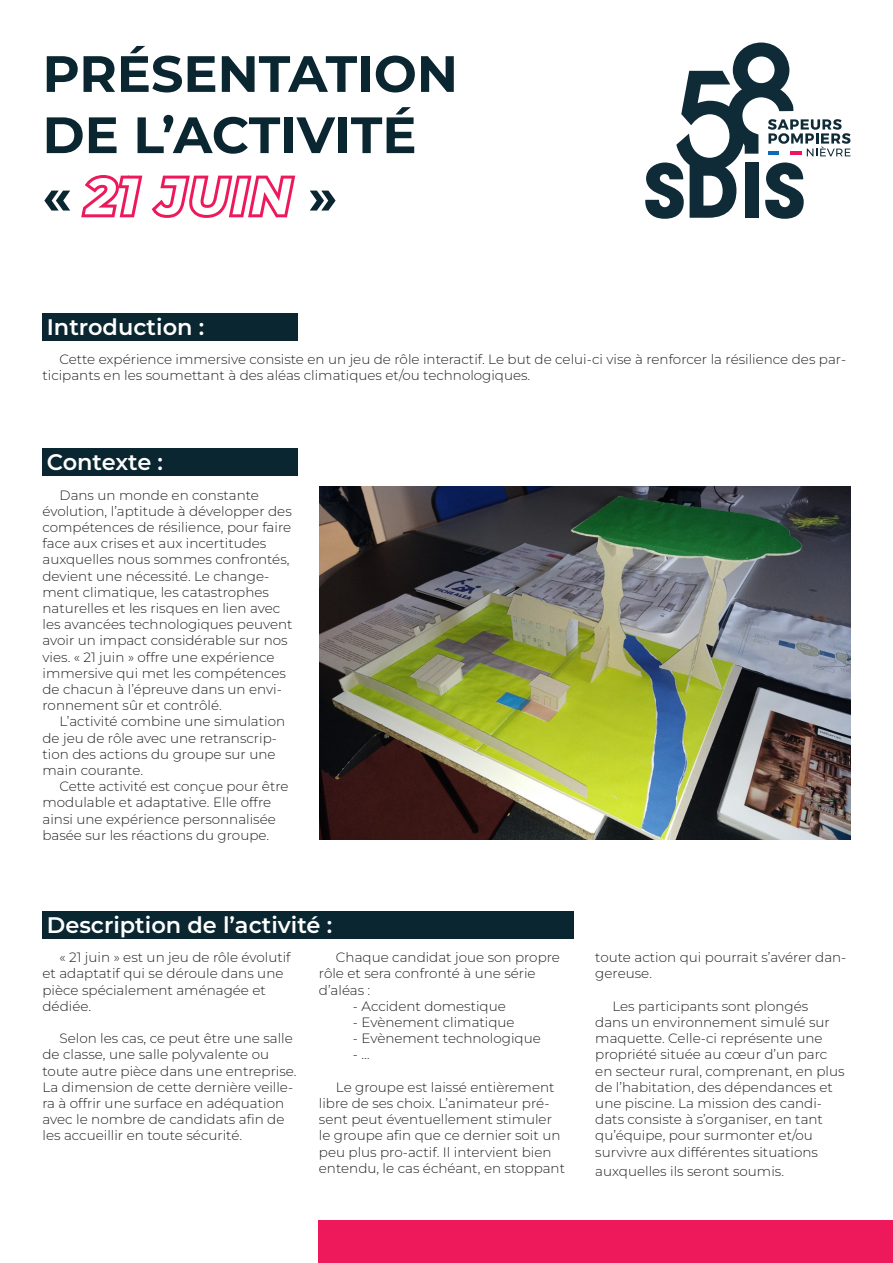
<style>
.page{position:relative;width:893px;height:1263px;background:#fff}
.page>*{position:absolute;margin:0;border:0;box-sizing:border-box;transform-origin:0 0}
.t1{font:700 51px/61.2px "Montserrat";color:#0a2630}
.t2{font:600 22.5px "Montserrat";color:#fff}
.t3{font:300 13.5px/16.2px "Montserrat";color:#231f20}
.s1{font-style:italic;color:#ee195b}
</style>
<div class="page">
<div style="left:43px;top:313px;width:255px;height:28px;background:#0a2630"></div>
<div style="left:43px;top:448px;width:255px;height:28px;background:#0a2630"></div>
<div style="left:43px;top:911px;width:531px;height:27px;background:#0a2630"></div>
<img style="left:319px;top:486px;width:531px;height:354px">
<div style="left:319px;top:1220px;width:574px;height:43px;background:#ee195b"></div>
<svg style="left:645px;top:43px;width:205px;height:176px"></svg>
<p class="t1" style="left:43px;top:41px;width:417px">PRÉSENTATION<br>DE L’ACTIVITÉ « <span class="s1">21 JUIN</span> »</p>
<p class="t2" style="left:47px;top:311px;width:159px">Introduction :</p>
<p class="t3" style="left:43px;top:350px;width:805px;text-indent:17px">Cette expérience immersive consiste en un jeu de rôle interactif. Le but de celui-ci vise à renforcer la résilience des par&shy;ticipants en les soumettant à des aléas climatiques et/ou technologiques.</p>
<p class="t2" style="left:47px;top:446px;width:118px">Contexte :</p>
<p class="t3" style="left:43px;top:486px;width:252px;text-indent:17px">Dans un monde en constante évolution, l’aptitude à développer des compétences de résilience, pour faire face aux crises et aux incertitudes auxquelles nous sommes confrontés, devient une nécessité. Le change&shy;ment climatique, les catastrophes naturelles et les risques en lien avec les avancées technologiques peuvent avoir un impact considérable sur nos vies. « 21 juin » offre une expérience immersive qui met les compétences de chacun à l’épreuve dans un envi&shy;ronnement sûr et contrôlé.</p>
<p class="t3" style="left:43px;top:713px;width:244px;text-indent:17px">L’activité combine une simulation de jeu de rôle avec une retranscrip&shy;tion des actions du groupe sur une main courante.</p>
<p class="t3" style="left:43px;top:778px;width:248px;text-indent:17px">Cette activité est conçue pour être modulable et adaptative. Elle offre ainsi une expérience personnalisée basée sur les réactions du groupe.</p>
<p class="t2" style="left:47px;top:909px;width:287px">Description de l’activité :</p>
<p class="t3" style="left:43px;top:949px;width:250px;text-indent:17px">« 21 juin » est un jeu de rôle évolutif et adaptatif qui se déroule dans une pièce spécialement aménagée et dédiée.</p>
<p class="t3" style="left:43px;top:1030px;width:256px;text-indent:17px">Selon les cas, ce peut être une salle de classe, une salle polyvalente ou toute autre pièce dans une entreprise.<br>La dimension de cette dernière veille&shy;ra à offrir une surface en adéquation avec le nombre de candidats afin de les accueillir en toute sécurité.</p>
<p class="t3" style="left:319px;top:949px;width:243px;text-indent:17px">Chaque candidat joue son propre rôle et sera confronté à une série d’aléas :</p>
<p class="t3" style="left:353px;top:997px;width:154px">- Accident domestique</p>
<p class="t3" style="left:353px;top:1014px;width:163px">- Evènement climatique</p>
<p class="t3" style="left:353px;top:1030px;width:189px">- Evènement technologique</p>
<p class="t3" style="left:353px;top:1046px;width:18px">- …</p>
<p class="t3" style="left:319px;top:1078px;width:248px;text-indent:17px">Le groupe est laissé entièrement libre de ses choix. L’animateur pré&shy;sent peut éventuellement stimuler le groupe afin que ce dernier soit un peu plus pro-actif. Il intervient bien entendu, le cas échéant, en stoppant</p>
<p class="t3" style="left:595px;top:949px;width:253px">toute action qui pourrait s’avérer dan&shy;gereuse.</p>
<p class="t3" style="left:595px;top:997px;width:251px;text-indent:17px">Les participants sont plongés<br>dans un environnement simulé sur maquette. Celle-ci représente une propriété située au cœur d’un parc en secteur rural, comprenant, en plus de l’habitation, des dépendances et une piscine. La mission des candi&shy;dats consiste à s’organiser, en tant qu’équipe, pour surmonter et/ou survivre aux différentes situations</p>
<p class="t3" style="left:595px;top:1163px;width:190px">auxquelles ils seront soumis.</p>
</div>
